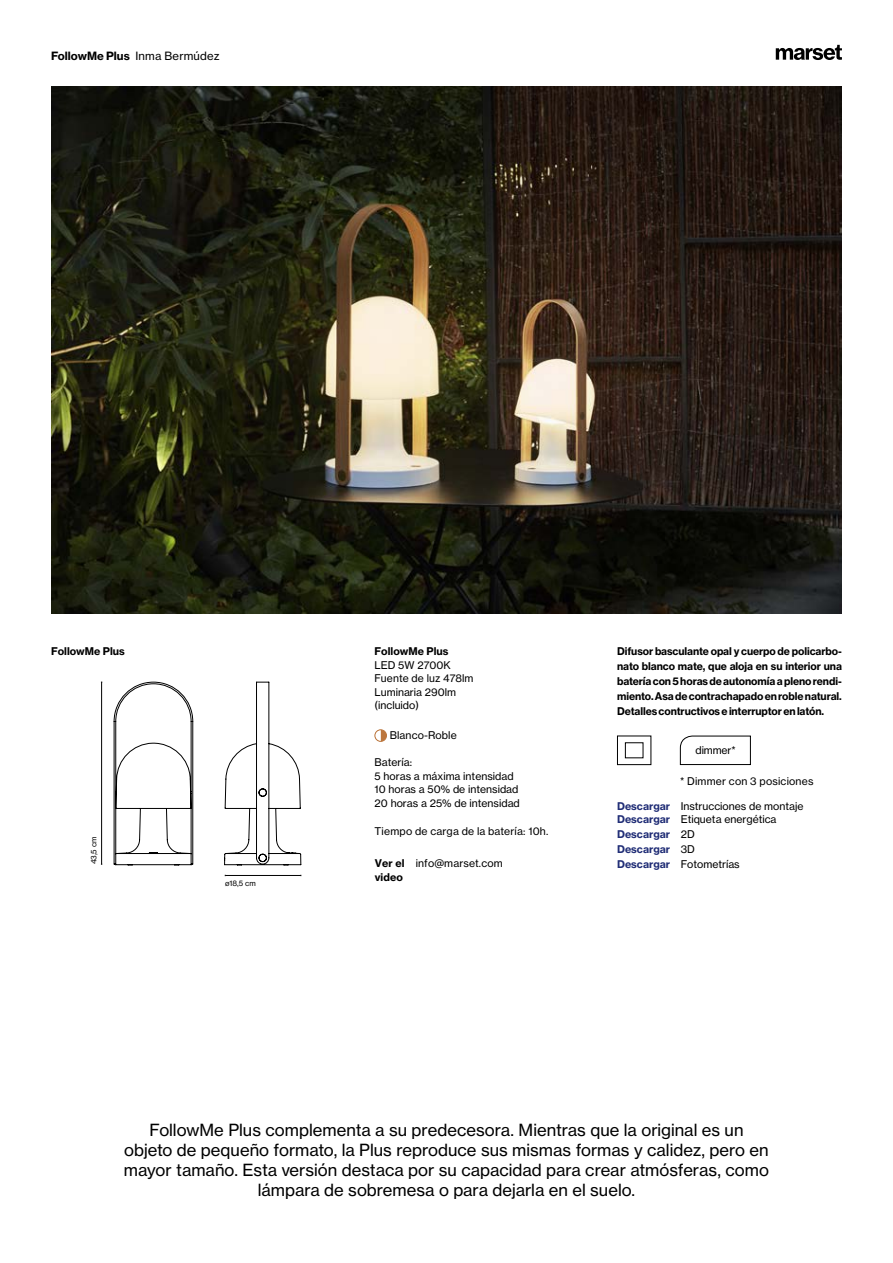
<style>
.page{position:relative;width:893px;height:1263px;background:#fff}
.page>*{position:absolute;margin:0;border:0;box-sizing:border-box;transform-origin:0 0}
.t1{font:16.5px/20.2px "N Haas Grotesk TX Pro 55 Rg";color:#000;text-align:center}
.t2{font:11.25px "N Haas Grotesk TX Pro 75 Bd";color:#000}
.t3{font:10.5px/13.5px "N Haas Grotesk TX Pro 55 Rg";color:#000}
.t4{font:10.5px/15px "N Haas Grotesk TX Pro 75 Bd";letter-spacing:-.005em;color:#000;text-align:justify}
.t5{font:10.5px "N Haas Grotesk TX Pro 55 Rg";letter-spacing:.02em;color:#000}
.t6{font:10.5px/15px "N Haas Grotesk TX Pro 75 Bd";color:#202d76}
.t7{font:7.5px "N Haas Grotesk TX Pro 55 Rg";color:#000}
.s1{font-family:"N Haas Grotesk TX Pro 55 Rg"}
.s2{font-family:"N Haas Grotesk TX Pro 75 Bd";color:#202d76}
.s3{font-family:"N Haas Grotesk TX Pro 55 Rg";color:#000}
</style>
<div class="page">
<div style="left:375px;top:730px;width:11px;height:11px;background:#bc763d;border-radius:50%"></div>
<svg style="left:375px;top:730px;width:6px;height:11px"></svg>
<div style="left:375px;top:729px;width:12px;height:13px;border:1px solid #bc763d;border-radius:50%"></div>
<div style="left:617px;top:736px;width:34px;height:29px;border:1px solid #000"></div>
<svg style="left:776px;top:45px;width:66px;height:15px"></svg>
<img style="left:51px;top:86px;width:791px;height:528px">
<svg style="left:114px;top:682px;width:187px;height:183px"></svg>
<hr style="left:101px;top:682px;width:1px;height:182px;background:#000">
<hr style="left:225px;top:875px;width:76px;height:1px;background:#000">
<svg style="left:680px;top:735px;width:71px;height:30px"></svg>
<p class="t2" style="left:51px;top:49px;width:170px">FollowMe Plus <span class="s1">Inma Bermúdez</span></p>
<p class="t4" style="left:51px;top:644px;width:75px">FollowMe Plus</p>
<p class="t4" style="left:617px;top:644px;width:226px">Difusor basculante opal y cuerpo de policarbo&shy;nato blanco mate, que aloja en su interior una batería con 5 horas de autonomía a pleno rendi&shy;miento. Asa de contrachapado en roble natural.<br>Detalles contructivos e interruptor en latón.</p>
<p class="t4" style="left:375px;top:644px;width:75px">FollowMe Plus</p>
<p class="t3" style="left:375px;top:658px;width:100px">LED 5W 2700K<br>Fuente de luz 478lm<br>Luminaria 290lm (incluido)</p>
<p class="t3" style="left:390px;top:729px;width:69px">Blanco-Roble</p>
<p class="t3" style="left:375px;top:756px;width:147px">Batería:<br>5 horas a máxima intensidad<br>10 horas a 50% de intensidad<br>20 horas a 25% de intensidad</p>
<p class="t5" style="left:375px;top:825px;width:175px">Tiempo de carga de la batería: 10h.</p>
<p class="t3" style="left:696px;top:743px;width:42px">dimmer*</p>
<p class="t5" style="left:680px;top:775px;width:135px">* Dimmer con 3 posiciones</p>
<p class="t3" style="left:617px;top:799px;width:188px"><span class="s2">Descargar</span> Instrucciones de montaje<br><span class="s2">Descargar</span> Etiqueta energética</p>
<p class="t6" style="left:617px;top:827px;width:79px">Descargar <span class="s3">2D<br></span>Descargar <span class="s3">3D</span></p>
<p class="t7" style="left:89px;top:864px;width:29px;rotate:-90deg">43,5 cm</p>
<p class="t3" style="left:416px;top:856px;width:88px">info@marset.com</p>
<p class="t4" style="left:375px;top:856px;width:31px">Ver el</p>
<p class="t3" style="left:617px;top:857px;width:124px"><span class="s2">Descargar</span> Fotometrías</p>
<p class="t4" style="left:375px;top:869px;width:30px">video</p>
<p class="t7" style="left:225px;top:879px;width:32px">ø18,5 cm</p>
<p class="t1" style="left:124px;top:1119px;width:647px">FollowMe Plus complementa a su predecesora. Mientras que la original es un objeto de pequeño formato, la Plus reproduce sus mismas formas y calidez, pero en mayor tamaño. Esta versión destaca por su capacidad para crear atmósferas, como lámpara de sobremesa o para dejarla en el suelo.</p>
</div>
